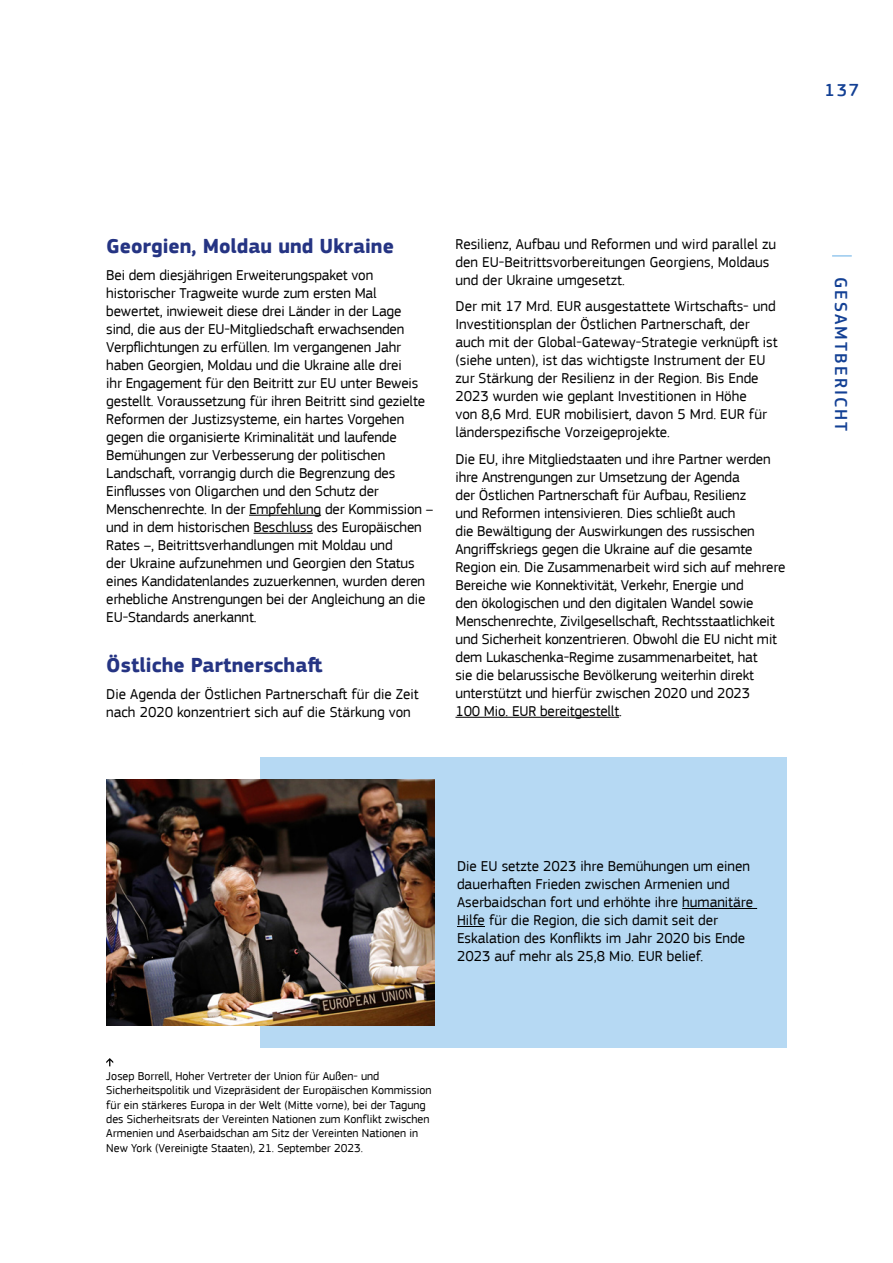
<style>
.page{position:relative;width:893px;height:1263px;background:#fff}
.page>*{position:absolute;margin:0;border:0;box-sizing:border-box;transform-origin:0 0}
.Subheading__h3{font:700 21px "EC Square Sans Pro";color:#253483}
.t1{font:500 18px "EC Square Sans Pro";letter-spacing:.12em;color:#134094}
.Body_Text_-10{font:15px/18px "EC Square Sans Pro";letter-spacing:-.01em;color:#000}
.Body_Text{font:15px/18px "EC Square Sans Pro";color:#000}
.t2{font:12px/14.4px "EC Square Sans Pro";color:#000}
</style>
<div class="page">
<hr style="left:832px;top:255px;width:20px;height:2px;background:#97c9ee">
<hr style="left:249px;top:515px;width:72px;height:1px;background:#000">
<hr style="left:254px;top:533px;width:59px;height:1px;background:#000">
<hr style="left:455px;top:717px;width:164px;height:1px;background:#000">
<div style="left:260px;top:757px;width:527px;height:290px;background:#b6d9f3"></div>
<hr style="left:682px;top:908px;width:75px;height:1px;background:#000">
<svg style="left:457px;top:926px;width:28px;height:1px"></svg>
<img style="left:106px;top:779px;width:329px;height:246px">
<svg style="left:106px;top:1058px;width:7px;height:8px"></svg>
<p class="t1" style="left:825px;top:80px;width:36px">137</p>
<h3 class="Subheading__h3" style="left:106px;top:234px;width:289px">Georgien, Moldau und Ukraine</h3>
<p class="Body_Text_-10" style="left:106px;top:266px;width:328px">Bei dem diesjährigen Erweiterungspaket von historischer Tragweite wurde zum ersten Mal bewertet, inwieweit diese drei Länder in der Lage<br>sind, die aus der EU-Mitgliedschaft erwachsenden Verpflichtungen zu erfüllen. Im vergangenen Jahr haben Georgien, Moldau und die Ukraine alle drei<br>ihr Engagement für den Beitritt zur EU unter Beweis gestellt. Voraussetzung für ihren Beitritt sind gezielte Reformen der Justizsysteme, ein hartes Vorgehen gegen die organisierte Kriminalität und laufende Bemühungen zur Verbesserung der politischen Landschaft, vorrangig durch die Begrenzung des Einflusses von Oligarchen und den Schutz der Menschenrechte. In der Empfehlung der Kommission – und in dem historischen Beschluss des Europäischen Rates –, Beitrittsverhandlungen mit Moldau und<br>der Ukraine aufzunehmen und Georgien den Status eines Kandidatenlandes zuzuerkennen, wurden deren erhebliche Anstrengungen bei der Angleichung an die EU-Standards anerkannt.</p>
<h3 class="Subheading__h3" style="left:106px;top:653px;width:218px">Östliche Partnerschaft</h3>
<p class="Body_Text" style="left:106px;top:685px;width:314px">Die Agenda der Östlichen Partnerschaft für die Zeit nach 2020 konzentriert sich auf die Stärkung von</p>
<p class="Body_Text" style="left:455px;top:235px;width:322px">Resilienz, Aufbau und Reformen und wird parallel zu den EU-Beitrittsvorbereitungen Georgiens, Moldaus und der Ukraine umgesetzt.</p>
<p class="Body_Text" style="left:455px;top:297px;width:324px">Der mit 17 Mrd. EUR ausgestattete Wirtschafts- und Investitionsplan der Östlichen Partnerschaft, der auch mit der Global-Gateway-Strategie verknüpft ist (siehe unten), ist das wichtigste Instrument der EU zur Stärkung der Resilienz in der Region. Bis Ende 2023 wurden wie geplant Investitionen in Höhe<br>von 8,6 Mrd. EUR mobilisiert, davon 5 Mrd. EUR für länderspezifische Vorzeigeprojekte.</p>
<p class="Body_Text_-10" style="left:455px;top:450px;width:331px">Die EU, ihre Mitgliedstaaten und ihre Partner werden ihre Anstrengungen zur Umsetzung der Agenda<br>der Östlichen Partnerschaft für Aufbau, Resilienz<br>und Reformen intensivieren. Dies schließt auch<br>die Bewältigung der Auswirkungen des russischen Angriffskriegs gegen die Ukraine auf die gesamte Region ein. Die Zusammenarbeit wird sich auf mehrere Bereiche wie Konnektivität, Verkehr, Energie und<br>den ökologischen und den digitalen Wandel sowie Menschenrechte, Zivilgesellschaft, Rechtsstaatlichkeit und Sicherheit konzentrieren. Obwohl die EU nicht mit dem Lukaschenka-Regime zusammenarbeitet, hat<br>sie die belarussische Bevölkerung weiterhin direkt unterstützt und hierfür zwischen 2020 und 2023<br>100 Mio. EUR bereitgestellt.</p>
<p class="t1" style="left:852px;top:277px;width:156px;rotate:90deg">GESAMTBERICHT</p>
<p class="Body_Text_-10" style="left:457px;top:857px;width:298px">Die EU setzte 2023 ihre Bemühungen um einen dauerhaften Frieden zwischen Armenien und Aserbaidschan fort und erhöhte ihre humanitäre Hilfe für die Region, die sich damit seit der Eskalation des Konflikts im Jahr 2020 bis Ende 2023 auf mehr als 25,8 Mio. EUR belief.</p>
<p class="t2" style="left:106px;top:1069px;width:327px">Josep Borrell, Hoher Vertreter der Union für Außen- und Sicherheitspolitik und Vizepräsident der Europäischen Kommission für ein stärkeres Europa in der Welt (Mitte vorne), bei der Tagung des Sicherheitsrats der Vereinten Nationen zum Konflikt zwischen Armenien und Aserbaidschan am Sitz der Vereinten Nationen in New York (Vereinigte Staaten), 21. September 2023.</p>
</div>
